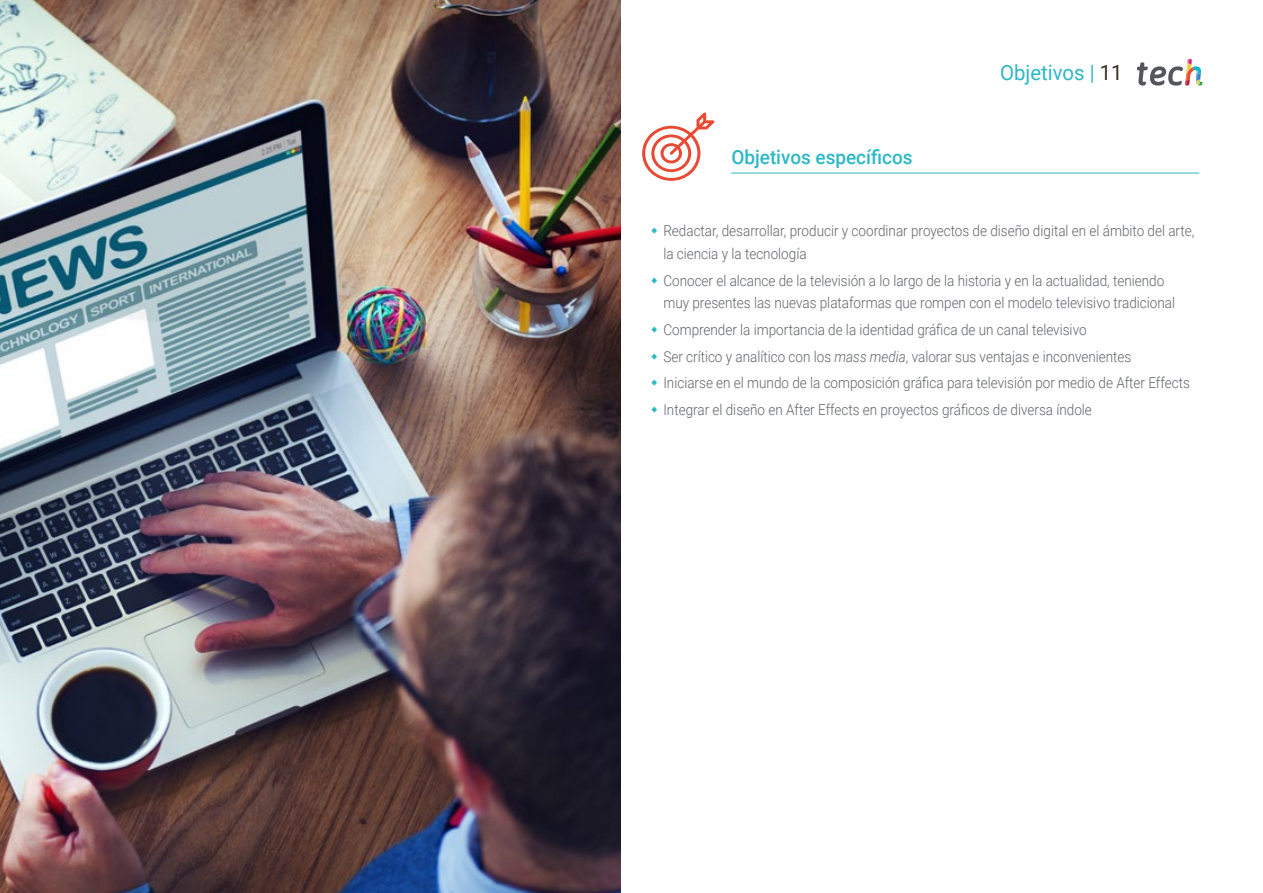
<style>
.page{position:relative;width:1263px;height:893px;background:#fff}
.page>*{position:absolute;margin:0;border:0;box-sizing:border-box;transform-origin:0 0}
.t1{font:21px "Roboto";color:#2db8c5}
.t2{font:500 19.5px "Roboto";color:#2db8c5}
.t3{font:300 15px/26.7px "Roboto";color:#61646a;scale:.9 1}
.s1{color:#312e20}
.s2{font-style:italic}
</style>
<div class="page">
<hr style="left:731px;top:173px;width:468px;height:1px;background:#2db8c5">
<svg style="left:642px;top:112px;width:72px;height:69px"></svg>
<img style="left:0;top:0;width:621px;height:893px">
<svg style="left:1137px;top:59px;width:65px;height:27px"></svg>
<h2 class="t2" style="left:731px;top:144px;width:183px">Objetivos específicos</h2>
<h1 class="t1" style="left:1000px;top:57px;width:124px">Objetivos | <span class="s1">11</span></h1>
<p class="t3" style="left:663px;top:219px;width:591px;line-height:22.5px">Redactar, desarrollar, producir y coordinar proyectos de diseño digital en el ámbito del arte, la ciencia y la tecnología</p>
<p class="t3" style="left:663px;top:269px;width:570px;line-height:22.5px">Conocer el alcance de la televisión a lo largo de la historia y en la actualidad, teniendo muy presentes las nuevas plataformas que rompen con el modelo televisivo tradicional</p>
<p class="t3" style="left:663px;top:316px;width:586px">Comprender la importancia de la identidad gráfica de un canal televisivo<br>Ser crítico y analítico con los <span class="s2">mass media</span>, valorar sus ventajas e inconvenientes<br>Iniciarse en el mundo de la composición gráfica para televisión por medio de After Effects Integrar el diseño en After Effects en proyectos gráficos de diversa índole</p>
</div>
